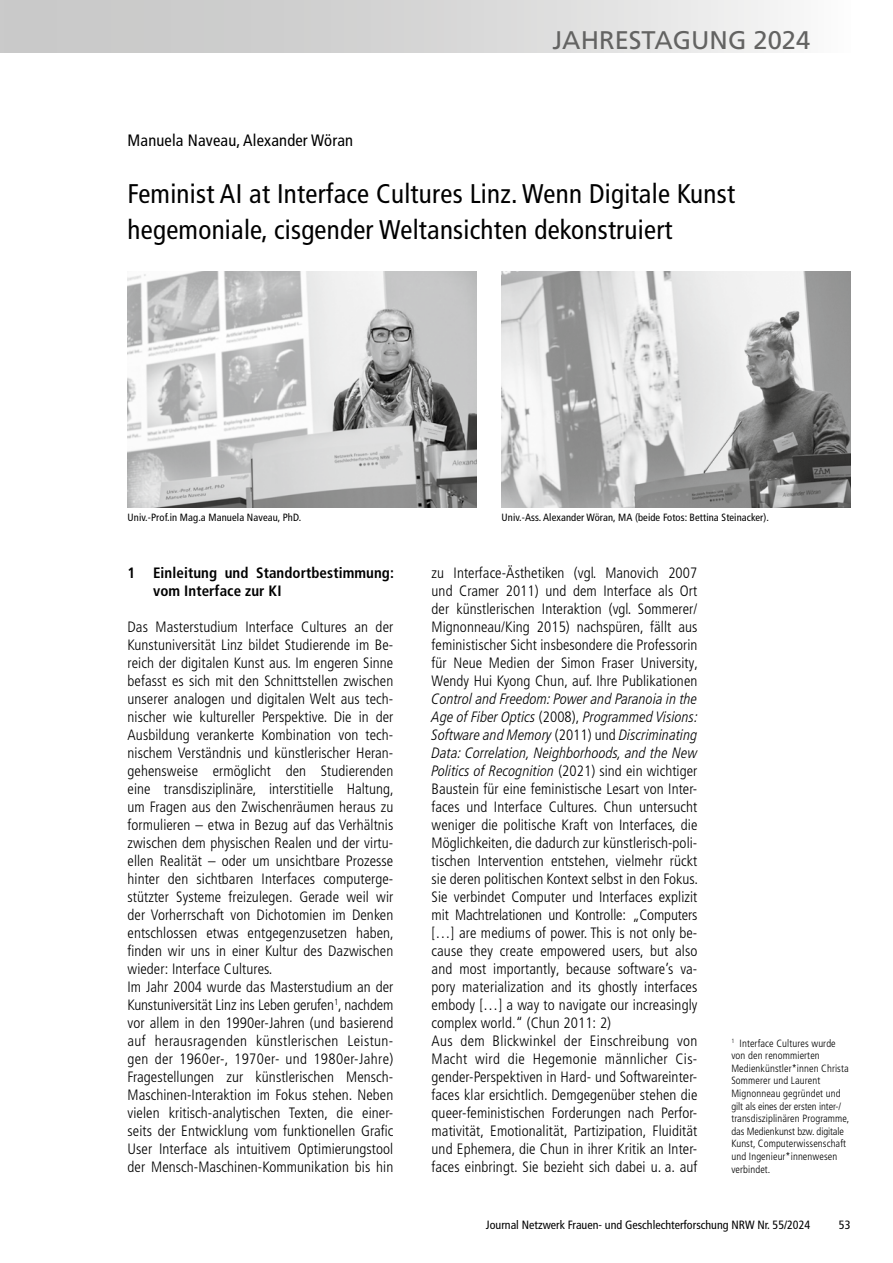
<style>
.page{position:relative;width:893px;height:1263px;background:#fff}
.page>*{position:absolute;margin:0;border:0;box-sizing:border-box;transform-origin:0 0}
.t1{font:condensed 27px/36px "Frutiger LT Std";letter-spacing:.01em;color:#000}
.t2{font:25.5px "Frutiger LT Std";color:#636362}
.t3{font:condensed 16.5px "Frutiger LT Pro";letter-spacing:.01em;color:#000}
.t4{font:300 condensed 15px/18px "Frutiger LT Pro";letter-spacing:.005em;color:#000}
.t5{font:700 condensed 15px/18px "Frutiger LT Std";letter-spacing:.005em;color:#000}
.t6{font:condensed 12px "Frutiger LT Std";color:#000}
.t7{font:300 condensed 10.5px/12.6px "Frutiger LT Std";letter-spacing:.01em;color:#000}
.t8{font:condensed 10.5px "Frutiger LT Std";letter-spacing:.01em;color:#000}
.s1{font-style:italic}
</style>
<div class="page">
<div style="left:0;top:0;width:850px;height:53px;background:linear-gradient(to right,#c1c1c0,#f3f3f3)"></div>
<img style="left:128px;top:272px;width:348px;height:236px">
<img style="left:502px;top:272px;width:348px;height:236px">
<h2 class="t2" style="left:552px;top:25px;width:259px">JAHRESTAGUNG 2024</h2>
<p class="t3" style="left:128px;top:130px;width:227px">Manuela Naveau, Alexander Wöran</p>
<h1 class="t1" style="left:128px;top:175px;width:609px">Feminist AI at Interface Cultures Linz. Wenn Digitale Kunst hegemoniale, cisgender Weltansichten dekonstruiert</h1>
<p class="t8" style="left:128px;top:511px;width:175px">Univ.-Prof.in Mag.a Manuela Naveau, PhD.</p>
<p class="t8" style="left:502px;top:511px;width:269px">Univ.-Ass. Alexander Wöran, MA (beide Fotos: Bettina Steinacker).</p>
<p class="t5" style="left:153px;top:563px;width:242px;text-indent:-26px">1 Einleitung und Standortbestimmung: vom Interface zur KI</p>
<p class="t4" style="left:128px;top:618px;width:268px">Das Masterstudium Interface Cultures an der Kunstuniversität Linz bildet Studierende im Be&shy;reich der digitalen Kunst aus. Im engeren Sinne befasst es sich mit den Schnittstellen zwischen unserer analogen und digitalen Welt aus tech&shy;nischer wie kultureller Perspektive. Die in der Ausbildung verankerte Kombination von tech&shy;nischem Verständnis und künstlerischer Heran&shy;gehensweise ermöglicht den Studierenden eine transdisziplinäre, interstitielle Haltung, um Fragen aus den Zwischenräumen heraus zu formulieren – etwa in Bezug auf das Verhältnis zwischen dem physischen Realen und der virtu&shy;ellen Realität – oder um unsichtbare Prozesse hinter den sichtbaren Interfaces computerge&shy;stützter Systeme freizulegen. Gerade weil wir der Vorherrschaft von Dichotomien im Denken entschlossen etwas entgegenzusetzen haben, finden wir uns in einer Kultur des Dazwischen wieder: Interface Cultures.<br>Im Jahr 2004 wurde das Masterstudium an der Kunstuniversität Linz ins Leben gerufen<sup>1</sup>, nachdem vor allem in den 1990er-Jahren (und basierend auf herausragenden künstlerischen Leistun&shy;gen der 1960er-, 1970er- und 1980er-Jahre)<br>Fragestellungen zur künstlerischen Mensch-Maschinen-Interaktion im Fokus stehen. Neben vielen kritisch-analytischen Texten, die einer&shy;seits der Entwicklung vom funktionellen Grafic User Interface als intuitivem Optimierungstool der Mensch-Maschinen-Kommunikation bis hin</p>
<p class="t4" style="left:432px;top:564px;width:268px;text-align:justify">zu Interface-Ästhetiken (vgl. Manovich 2007 und Cramer 2011) und dem Interface als Ort der künstlerischen Interaktion (vgl. Sommerer/ Mignonneau/King 2015) nachspüren, fällt aus feministischer Sicht insbesondere die Professorin für Neue Medien der Simon Fraser University, Wendy Hui Kyong Chun, auf. Ihre Publikationen</p>
<p class="t4" style="left:432px;top:690px;width:268px"><span class="s1">Control and Freedom: Power and Paranoia in the Age of Fiber Optics</span> (2008), <span class="s1">Programmed Visions:<br>Software and Memory</span> (2011) und <span class="s1">Discriminating Data: Correlation, Neighborhoods, and the New Politics of Recognition</span> (2021) sind ein wichtiger Baustein für eine feministische Lesart von Inter&shy;faces und Interface Cultures. Chun untersucht weniger die politische Kraft von Interfaces, die Möglichkeiten, die dadurch zur künstlerisch-poli&shy;tischen Intervention entstehen, vielmehr rückt sie deren politischen Kontext selbst in den Fokus.<br>Sie verbindet Computer und Interfaces explizit mit Machtrelationen und Kontrolle: „Computers […] are mediums of power. This is not only be&shy;cause they create empowered users, but also and most importantly, because software’s va&shy;pory materialization and its ghostly interfaces embody […] a way to navigate our increasingly complex world.“ (Chun 2011: 2)<br>Aus dem Blickwinkel der Einschreibung von Macht wird die Hegemonie männlicher Cis&shy;gender-Perspektiven in Hard- und Softwareinter&shy;faces klar ersichtlich. Demgegenüber stehen die queer-feministischen Forderungen nach Perfor&shy;mativität, Emotionalität, Partizipation, Fluidität und Ephemera, die Chun in ihrer Kritik an Inter&shy;faces einbringt. Sie bezieht sich dabei u. a. auf</p>
<p class="t7" style="left:731px;top:1037px;width:119px"><sup>1</sup> Interface Cultures wurde von den renommierten<br>Medienkünstler*innen Christa<br>Sommerer und Laurent<br>Mignonneau gegründet und gilt als eines der ersten inter-/ transdisziplinären Programme, das Medienkunst bzw. digitale<br>Kunst, Computerwissenschaft und Ingenieur*innenwesen verbindet.</p>
<p class="t6" style="left:486px;top:1218px;width:326px">Journal Netzwerk Frauen- und Geschlechterforschung NRW Nr. 55/2024</p>
<p class="t6" style="left:839px;top:1218px;width:13px">53</p>
</div>
